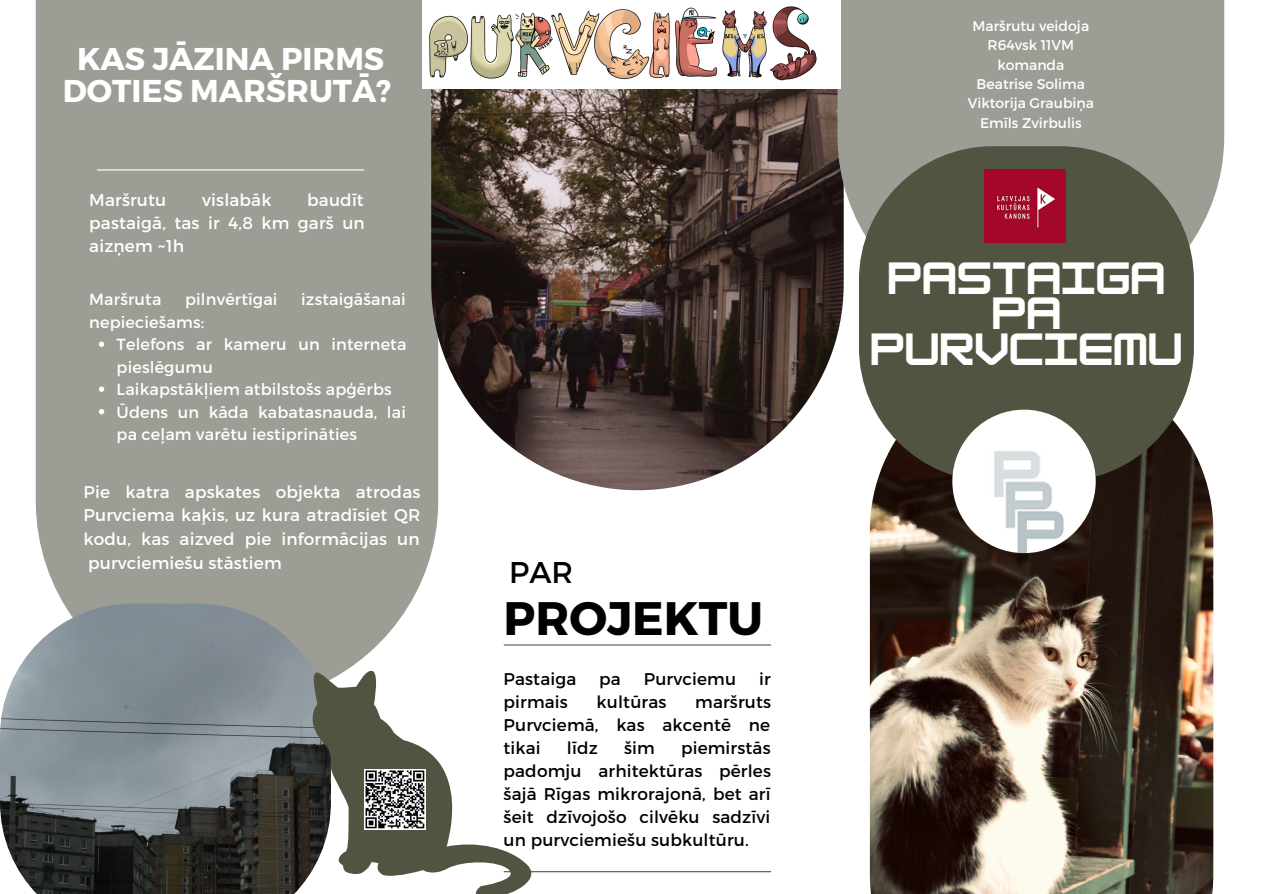
<style>
.page{position:relative;width:1263px;height:894px;background:#fff}
.page>*{position:absolute;margin:0;border:0;box-sizing:border-box;transform-origin:0 0}
.t1{font:700 46.95px "Montserrat";color:#000}
.t2{font:700 39.45px/35.1px "HK Modular";color:#fff;text-align:center}
.t3{font:700 31.5px/31.5px "Montserrat";color:#fff;text-align:center}
.t4{font:30px "Montserrat";color:#000}
.t5{font:16.95px/23px "Montserrat";letter-spacing:.01em;color:#000;text-align:justify}
.t6{font:16.95px/23.5px "Montserrat";letter-spacing:.01em;color:#fff;text-align:justify}
.t7{font:16.05px/22.5px "Montserrat";letter-spacing:.01em;color:#fff}
.t8{font:13.95px/19.4px "Montserrat";color:#fff;text-align:center}
</style>
<div class="page">
<div style="left:36px;top:0;width:402px;height:667px;background:#9c9e96"></div>
<img style="left:431px;top:89px;width:408px;height:401px">
<svg style="left:837px;top:0;width:387px;height:329px;background:#a3a49d"></svg>
<img style="left:870px;top:359px;width:343px;height:534px">
<img style="left:0;top:603px;width:331px;height:290px">
<div style="left:859px;top:146px;width:335px;height:335px;background:#515440;border-radius:134px"></div>
<hr style="left:504px;top:644px;width:267px;height:1px;background:#515440">
<hr style="left:504px;top:870px;width:267px;height:2px;background:#515440">
<hr style="left:97px;top:169px;width:267px;height:1px;background:#fff">
<img style="left:952px;top:409px;width:144px;height:144px;border-radius:50%">
<svg style="left:302px;top:667px;width:242px;height:226px"></svg>
<img style="left:423px;top:0;width:417px;height:89px">
<img style="left:984px;top:169px;width:81px;height:73px">
<img style="left:365px;top:769px;width:60px;height:60px">
<svg style="left:99px;top:341px;width:5px;height:6px"></svg>
<svg style="left:99px;top:386px;width:5px;height:6px"></svg>
<svg style="left:99px;top:409px;width:5px;height:5px"></svg>
<p class="t3" style="left:63px;top:42px;width:330px">KAS JĀZINA PIRMS<br>DOTIES MARŠRUTĀ?</p>
<p class="t6" style="left:89px;top:187px;width:79px">Maršrutu</p>
<p class="t6" style="left:202px;top:187px;width:71px">vislabāk</p>
<p class="t6" style="left:89px;top:188px;width:277px;line-height:23px;text-indent:218px">baudīt pastaigā, tas ir 4,8 km garš un aizņem ~1h</p>
<p class="t7" style="left:89px;top:287px;width:74px">Maršruta</p>
<p class="t7" style="left:185px;top:287px;width:94px">pilnvērtīgai</p>
<p class="t7" style="left:301px;top:287px;width:106px">izstaigāšanai</p>
<p class="t7" style="left:89px;top:310px;width:116px">nepieciešams:</p>
<p class="t7" style="left:117px;top:332px;width:291px">Telefons ar kameru un interneta pieslēgumu</p>
<p class="t7" style="left:117px;top:377px;width:277px">Laikapstākļiem atbilstošs apģērbs</p>
<p class="t7" style="left:117px;top:399px;width:291px">Ūdens un kāda kabatasnauda, lai pa ceļam varētu iestiprināties</p>
<p class="t6" style="left:84px;top:479px;width:338px">Pie katra apskates objekta atrodas Purvciema kaķis, uz kura atradīsiet QR kodu, kas aizved pie informācijas un purvciemiešu stāstiem</p>
<p class="t4" style="left:509px;top:552px;width:65px">PAR</p>
<p class="t1" style="left:504px;top:587px;width:261px">PROJEKTU</p>
<p class="t5" style="left:504px;top:666px;width:74px">Pastaiga</p>
<p class="t5" style="left:599px;top:666px;width:23px">pa</p>
<p class="t5" style="left:644px;top:666px;width:94px">Purvciemu</p>
<p class="t5" style="left:759px;top:666px;width:13px">ir</p>
<p class="t5" style="left:504px;top:689px;width:66px">pirmais</p>
<p class="t5" style="left:597px;top:689px;width:71px">kultūras</p>
<p class="t5" style="left:504px;top:689px;width:269px;text-indent:192px">maršruts Purvciemā, kas akcentē ne tikai</p>
<p class="t5" style="left:504px;top:735px;width:269px;text-indent:177px">piemirstās padomju arhitektūras pērles šajā Rīgas mikrorajonā, bet arī šeit dzīvojošo cilvēku sadzīvi un purvciemiešu subkultūru.</p>
<p class="t5" style="left:567px;top:735px;width:32px">līdz</p>
<p class="t5" style="left:624px;top:735px;width:32px">šim</p>
<p class="t8" style="left:972px;top:15px;width:118px">Maršrutu veidoja</p>
<p class="t8" style="left:988px;top:35px;width:88px">R64vsk 11VM komanda</p>
<p class="t8" style="left:977px;top:74px;width:110px">Beatrise Solima</p>
<p class="t8" style="left:968px;top:93px;width:128px">Viktorija Graubiņa</p>
<p class="t8" style="left:980px;top:112px;width:103px">Emīls Zvirbulis</p>
<p class="t2" style="left:870px;top:261px;width:314px">PASTAIGA<br>PA<br>PURVCIEMU</p>
</div>
